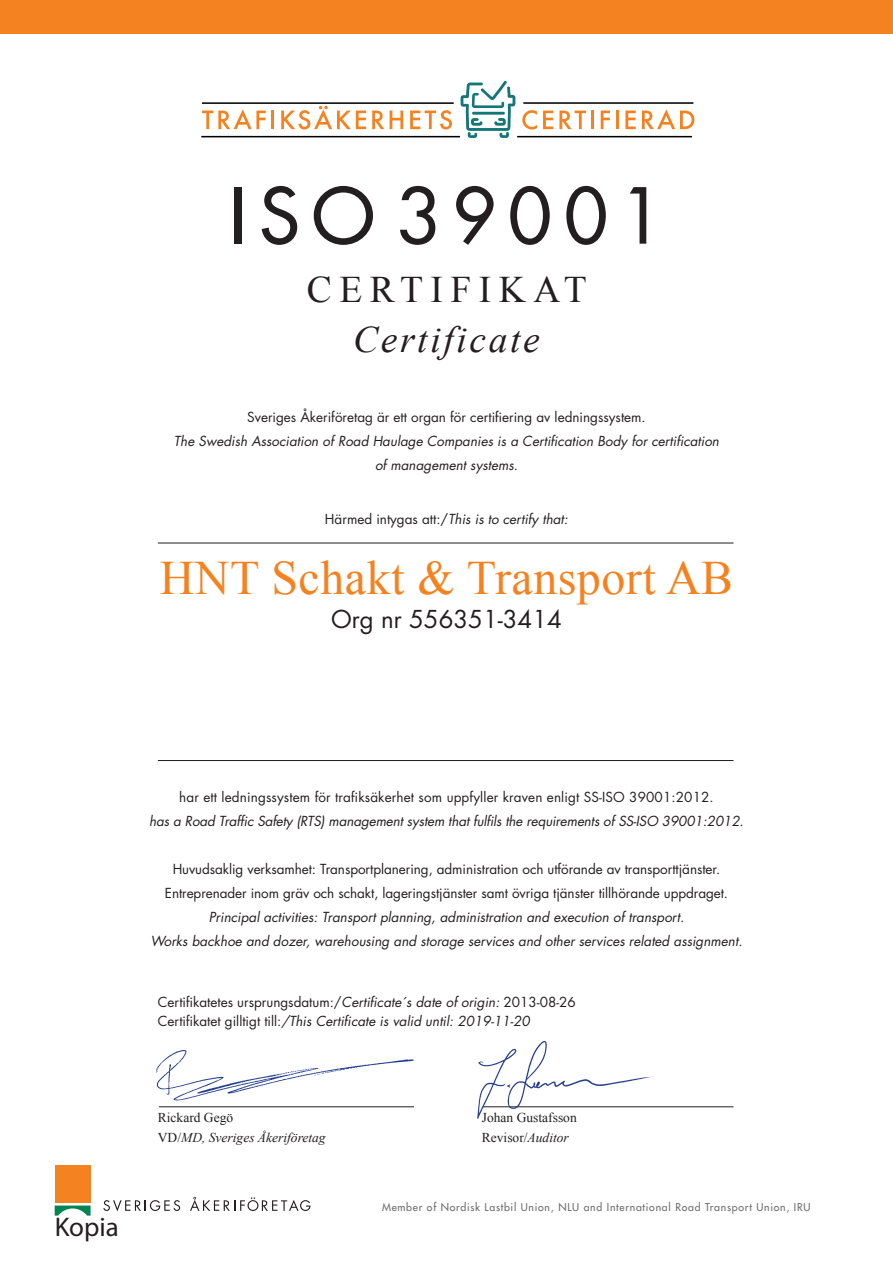
<style>
.page{position:relative;width:893px;height:1263px;background:#fff}
.page>*{position:absolute;margin:0;border:0;box-sizing:border-box;transform-origin:0 0}
.t1{font:500 75px "Futura Std";letter-spacing:.17em;color:#231f20}
.t2{font:48px "Times New Roman";letter-spacing:.01em;color:#f58220}
.t3{font:italic 37.5px "Times New Roman";letter-spacing:.07em;color:#231f20}
.t4{font:37.5px "Times New Roman";letter-spacing:.2em;color:#231f20}
.t5{font:27px "Myriad Pro";color:#231f20}
.t6{font:24px "Futura Std";color:#231f20}
.t7{font:italic 13.5px "Futura Std";color:#231f20}
.t8{font:13.5px "Futura Std";letter-spacing:-.005em;color:#231f20}
.t9{font:13.5px "Times New Roman";color:#231f20}
.t10{font:italic 13.5px "Times New Roman";color:#231f20}
.t11{font:500 10.5px "Futura Std";letter-spacing:.07em;color:#6c6d70}
.s1{font-style:normal}
.s2{font-style:italic}
</style>
<div class="page">
<div style="left:0;top:0;width:893px;height:34px;background:#f58220"></div>
<hr style="left:158px;top:543px;width:575px;height:1px;background:#231f20">
<hr style="left:159px;top:1106px;width:255px;height:1px;background:#231f20">
<hr style="left:482px;top:1106px;width:251px;height:1px;background:#231f20">
<div style="left:55px;top:1165px;width:36px;height:38px;background:#f58220"></div>
<svg style="left:55px;top:1205px;width:36px;height:10px"></svg>
<svg style="left:103px;top:1200px;width:77px;height:11px"></svg>
<svg style="left:190px;top:1197px;width:120px;height:14px"></svg>
<hr style="left:158px;top:760px;width:575px;height:1px;background:#231f20">
<img style="left:156px;top:1050px;width:258px;height:51px">
<img style="left:477px;top:1041px;width:185px;height:78px">
<hr style="left:202px;top:102px;width:252px;height:2px;background:#000">
<hr style="left:523px;top:102px;width:170px;height:2px;background:#000">
<svg style="left:202px;top:109px;width:64px;height:20px"></svg>
<hr style="left:271px;top:111px;width:3px;height:18px;background:#f58220">
<svg style="left:281px;top:106px;width:85px;height:23px"></svg>
<svg style="left:372px;top:111px;width:12px;height:18px"></svg>
<svg style="left:390px;top:111px;width:13px;height:18px"></svg>
<svg style="left:410px;top:110px;width:42px;height:19px"></svg>
<svg style="left:522px;top:110px;width:15px;height:19px"></svg>
<svg style="left:543px;top:111px;width:10px;height:18px"></svg>
<svg style="left:559px;top:111px;width:27px;height:18px"></svg>
<hr style="left:591px;top:111px;width:3px;height:18px;background:#f58220">
<svg style="left:601px;top:111px;width:9px;height:18px"></svg>
<svg style="left:616px;top:111px;width:2px;height:18px"></svg>
<svg style="left:625px;top:111px;width:11px;height:18px"></svg>
<svg style="left:642px;top:109px;width:52px;height:20px"></svg>
<hr style="left:201px;top:136px;width:259px;height:1px;background:#000">
<hr style="left:517px;top:136px;width:175px;height:1px;background:#000">
<svg style="left:461px;top:80px;width:54px;height:58px"></svg>
<p class="t1" style="left:229px;top:169px;width:436px">ISO 39001</p>
<p class="t4" style="left:307px;top:264px;width:281px">CERTIFIKAT</p>
<p class="t3" style="left:353px;top:313px;width:188px">Certificate</p>
<p class="t8" style="left:247px;top:409px;width:400px">Sveriges Åkeriföretag är ett organ för certifiering av ledningssystem.</p>
<p class="t7" style="left:174px;top:433px;width:547px">The Swedish Association of Road Haulage Companies is a Certification Body for certification</p>
<p class="t7" style="left:375px;top:457px;width:144px">of management systems.</p>
<p class="t7" style="left:325px;top:511px;width:245px"><span class="s1">Härmed intygas att:/</span>This is to certify that:</p>
<p class="t2" style="left:160px;top:545px;width:575px">HNT Schakt &amp; Transport AB</p>
<p class="t6" style="left:331px;top:604px;width:232px">Org nr 556351-3414</p>
<p class="t8" style="left:179px;top:788px;width:536px">har ett ledningssystem för trafiksäkerhet som uppfyller kraven enligt SS-ISO 39001:2012.</p>
<p class="t7" style="left:149px;top:812px;width:596px">has a Road Traffic Safety (RTS) management system that fulfils the requirements of SS-ISO 39001:2012.</p>
<p class="t8" style="left:173px;top:860px;width:549px">Huvudsaklig verksamhet: Transportplanering, administration och utförande av transporttjänster.</p>
<p class="t8" style="left:165px;top:884px;width:565px">Entreprenader inom gräv och schakt, lageringstjänster samt övriga tjänster tillhörande uppdraget.</p>
<p class="t7" style="left:209px;top:908px;width:477px">Principal activities: Transport planning, administration and execution of transport.</p>
<p class="t7" style="left:150px;top:932px;width:593px">Works backhoe and dozer, warehousing and storage services and other services related assignment.</p>
<p class="t8" style="left:158px;top:993px;width:419px">Certifikatetes ursprungsdatum:/<span class="s2">Certificate´s date of origin:</span> 2013-08-26</p>
<p class="t7" style="left:158px;top:1013px;width:373px"><span class="s1">Certifikatet gilltigt till:</span>/This Certificate is valid until: 2019-11-20</p>
<p class="t5" style="left:55px;top:1210px;width:66px">Kopia</p>
<p class="t9" style="left:158px;top:1109px;width:77px">Rickard Gegö</p>
<p class="t9" style="left:482px;top:1109px;width:96px">Johan Gustafsson</p>
<p class="t10" style="left:158px;top:1128px;width:169px"><span class="s1">VD/</span>MD, Sveriges Åkeriföretag</p>
<p class="t9" style="left:482px;top:1128px;width:89px">Revisor/<span class="s2">Auditor</span></p>
<p class="t11" style="left:382px;top:1200px;width:430px">Member of Nordisk Lastbil Union, NLU and International Road Transport Union, IRU</p>
</div>
